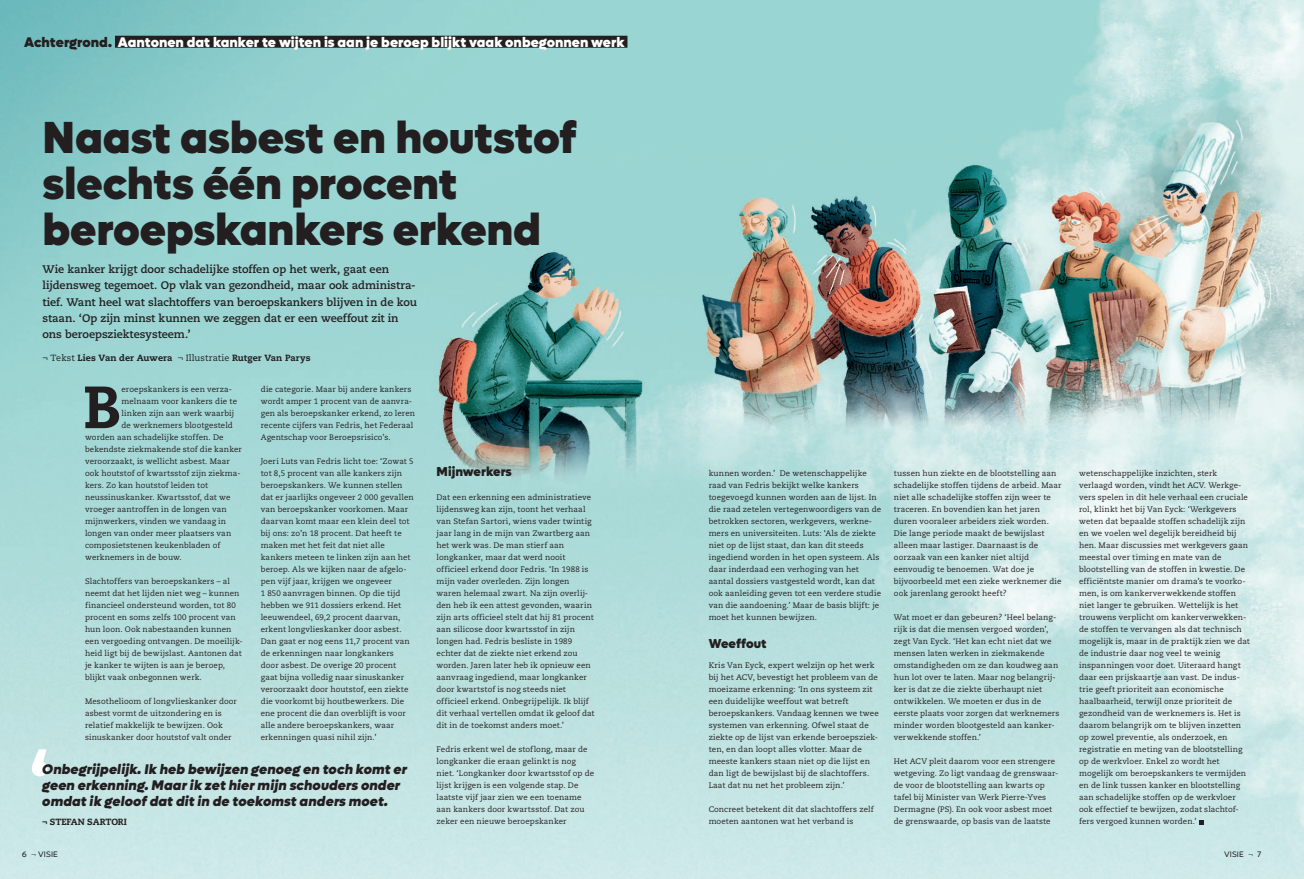
<style>
.page{position:relative;width:1304px;height:879px;background:#fff}
.page>*{position:absolute;margin:0;border:0;box-sizing:border-box;transform-origin:0 0}
.t1{font:800 59.4px "Caecilia LT Pro 85";color:#231f20}
.t2{font:900 45.1px/46px "Lufga";letter-spacing:-.005em;color:#231f20}
.t3{font:italic 900 14px/16px "Lufga";letter-spacing:.005em;color:#231f20}
.t4{font:900 14px "Lufga";color:#fff}
.t5{font:900 13px "Lufga";color:#231f20}
.t6{font:700 11px/16px "Caecilia LT Pro 75";letter-spacing:-.005em;color:#231f20}
.t7{font:800 9px "Caecilia LT Pro 85";color:#231f20}
.t8{font:8px/12px "Caecilia LT Pro 55 Roman";letter-spacing:.01em;color:#231f20}
.t9{font:8px "Lufga";letter-spacing:.02em;color:#231f20}
.s1{color:#231f20}
.s2{font-family:"Caecilia LT Pro 55 Roman";font-weight:400}
.s3{font-family:"Caecilia LT Pro 45";font-weight:300}
</style>
<div class="page">
<img style="left:0;top:0;width:1304px;height:879px">
<div style="left:115px;top:36px;width:512px;height:12px;background:#231f20"></div>
<svg style="left:1199px;top:819px;width:4px;height:5px"></svg>
<svg style="left:32px;top:749px;width:15px;height:27px"></svg>
<h3 class="t4" style="left:24px;top:33px;width:602px"><span class="s1">Achtergrond.</span> Aantonen dat kanker te wijten is aan je beroep blijkt vaak onbegonnen werk</h3>
<h2 class="t2" style="left:43px;top:114px;width:536px">Naast asbest en houtstof slechts één procent beroepskankers erkend</h2>
<p class="t6" style="left:43px;top:261px;width:376px">Wie kanker krijgt door schadelijke stoffen op het werk, gaat een lijdensweg tegemoet. Op vlak van gezondheid, maar ook administra&shy;tief. Want heel wat slachtoffers van beroepskankers blijven in de kou staan. ‘Op zijn minst kunnen we zeggen dat er een weeffout zit in ons beroepsziektesysteem.’</p>
<p class="t7" style="left:43px;top:351px;width:270px"><span class="s2">¬ Tekst</span> Lies Van der Auwera <span class="s2">¬ Illustratie</span> Rutger Van Parys</p>
<p class="t8" style="left:261px;top:383px;width:156px">die categorie. Maar bij andere kankers wordt amper 1 procent van de aanvra&shy;gen als beroepskanker erkend, zo leren recente cijfers van Fedris, het Federaal Agentschap voor Beroepsrisico’s.</p>
<p class="t8" style="left:261px;top:455px;width:155px">Joeri Luts van Fedris licht toe: ‘Zowat 5 tot 8,5 procent van alle kankers zijn beroepskankers. We kunnen stellen dat er jaarlijks ongeveer 2 000 gevallen van beroepskanker voorkomen. Maar daarvan komt maar een klein deel tot bij ons: zo’n 18 procent. Dat heeft te maken met het feit dat niet alle kankers meteen te linken zijn aan het beroep. Als we kijken naar de afgelo&shy;pen vijf jaar, krijgen we ongeveer<br>1 850 aanvragen binnen. Op die tijd hebben we 911 dossiers erkend. Het leeuwendeel, 69,2 procent daarvan, erkent longvlieskanker door asbest.<br>Dan gaat er nog eens 11,7 procent van de erkenningen naar longkankers door asbest. De overige 20 procent gaat bijna volledig naar sinuskanker veroorzaakt door houtstof, een ziekte die voorkomt bij houtbewerkers. Die ene procent die dan overblijft is voor alle andere beroepskankers, waar erkenningen quasi nihil zijn.’</p>
<h3 class="t5" style="left:437px;top:464px;width:77px">Mijnwerkers</h3>
<h1 class="t1" style="left:83px;top:366px;width:40px">B</h1>
<p class="t8" style="left:122px;top:383px;width:112px">eroepskankers is een verza-</p>
<p class="t8" style="left:122px;top:395px;width:117px">melnaam voor kankers die te</p>
<p class="t8" style="left:122px;top:407px;width:114px">linken zijn aan werk waarbij</p>
<p class="t8" style="left:122px;top:419px;width:113px">de werknemers blootgesteld</p>
<p class="t8" style="left:85px;top:431px;width:140px">worden aan schadelijke stoffen. De</p>
<p class="t8" style="left:85px;top:443px;width:158px">bekendste ziekmakende stof die kanker</p>
<p class="t8" style="left:85px;top:455px;width:146px">veroorzaakt, is wellicht asbest. Maar</p>
<p class="t8" style="left:85px;top:467px;width:157px">ook houtstof of kwartsstof zijn ziekma-</p>
<p class="t8" style="left:85px;top:479px;width:125px">kers. Zo kan houtstof leiden tot</p>
<p class="t8" style="left:85px;top:491px;width:147px">neussinuskanker. Kwartsstof, dat we</p>
<p class="t8" style="left:85px;top:503px;width:143px">vroeger aantroffen in de longen van</p>
<p class="t8" style="left:85px;top:515px;width:143px">mijnwerkers, vinden we vandaag in</p>
<p class="t8" style="left:85px;top:527px;width:148px">longen van onder meer plaatsers van</p>
<p class="t8" style="left:85px;top:539px;width:137px">composietstenen keukenbladen of</p>
<p class="t8" style="left:85px;top:551px;width:98px">werknemers in de bouw.</p>
<p class="t8" style="left:85px;top:575px;width:159px">Slachtoffers van beroepskankers – al neemt dat het lijden niet weg – kunnen financieel ondersteund worden, tot 80 procent en soms zelfs 100 procent van hun loon. Ook nabestaanden kunnen een vergoeding ontvangen. De moeilijk&shy;heid ligt bij de bewijslast. Aantonen dat je kanker te wijten is aan je beroep, blijkt vaak onbegonnen werk.</p>
<p class="t8" style="left:85px;top:695px;width:153px">Mesothelioom of longvlieskanker door asbest vormt de uitzondering en is relatief makkelijk te bewijzen. Ook sinuskanker door houtstof valt onder</p>
<p class="t8" style="left:709px;top:467px;width:174px">kunnen worden.’ De wetenschappelijke raad van Fedris bekijkt welke kankers toegevoegd kunnen worden aan de lijst. In die raad zetelen vertegenwoordigers van de betrokken sectoren, werkgevers, werkne&shy;mers en universiteiten. Luts: ‘Als de ziekte niet op de lijst staat, dan kan dit steeds ingediend worden in het open systeem. Als daar inderdaad een verhoging van het aantal dossiers vastgesteld wordt, kan dat ook aanleiding geven tot een verdere studie van die aandoening.’ Maar de basis blijft: je moet het kunnen bewijzen.</p>
<h3 class="t5" style="left:709px;top:636px;width:59px">Weeffout</h3>
<p class="t8" style="left:709px;top:659px;width:172px">Kris Van Eyck, expert welzijn op het werk bij het ACV, bevestigt het probleem van de moeizame erkenning: ‘In ons systeem zit een duidelijke weeffout wat betreft beroepskankers. Vandaag kennen we twee systemen van erkenning. Ofwel staat de ziekte op de lijst van erkende beroepsziek&shy;ten, en dan loopt alles vlotter. Maar de meeste kankers staan niet op die lijst en dan ligt de bewijslast bij de slachtoffers.<br>Laat dat nu net het probleem zijn.’</p>
<p class="t8" style="left:709px;top:803px;width:167px">Concreet betekent dit dat slachtoffers zelf moeten aantonen wat het verband is</p>
<p class="t8" style="left:894px;top:467px;width:169px">tussen hun ziekte en de blootstelling aan schadelijke stoffen tijdens de arbeid. Maar niet alle schadelijke stoffen zijn weer te traceren. En bovendien kan het jaren duren vooraleer arbeiders ziek worden.<br>Die lange periode maakt de bewijslast alleen maar lastiger. Daarnaast is de oorzaak van een kanker niet altijd eenvoudig te benoemen. Wat doe je bijvoorbeeld met een zieke werknemer die ook jarenlang gerookt heeft?</p>
<p class="t8" style="left:894px;top:611px;width:167px">Wat moet er dan gebeuren? ‘Heel belang&shy;rijk is dat die mensen vergoed worden’, zegt Van Eyck. ‘Het kan echt niet dat we mensen laten werken in ziekmakende omstandigheden om ze dan koudweg aan hun lot over te laten. Maar nog belangrij&shy;ker is dat ze die ziekte überhaupt niet ontwikkelen. We moeten er dus in de eerste plaats voor zorgen dat werknemers minder worden blootgesteld aan kanker&shy;verwekkende stoffen.’</p>
<p class="t8" style="left:894px;top:755px;width:166px">Het ACV pleit daarom voor een strengere wetgeving. Zo ligt vandaag de grenswaar&shy;de voor de blootstelling aan kwarts op tafel bij Minister van Werk Pierre-Yves Dermagne (PS). En ook voor asbest moet de grenswaarde, op basis van de laatste</p>
<p class="t8" style="left:1079px;top:467px;width:172px">wetenschappelijke inzichten, sterk verlaagd worden, vindt het ACV. Werkge&shy;vers spelen in dit hele verhaal een cruciale rol, klinkt het bij Van Eyck: ‘Werkgevers weten dat bepaalde stoffen schadelijk zijn en we voelen wel degelijk bereidheid bij hen. Maar discussies met werkgevers gaan meestal over timing en mate van de blootstelling van de stoffen in kwestie. De efficiëntste manier om drama’s te voorko&shy;men, is om kankerverwekkende stoffen niet langer te gebruiken. Wettelijk is het trouwens verplicht om kankerverwekken&shy;de stoffen te vervangen als dat technisch mogelijk is, maar in de praktijk zien we dat de industrie daar nog veel te weinig inspanningen voor doet. Uiteraard hangt daar een prijskaartje aan vast. De indus&shy;trie geeft prioriteit aan economische haalbaarheid, terwijl onze prioriteit de gezondheid van de werknemers is. Het is daarom belangrijk om te blijven inzetten op zowel preventie, als onderzoek, en registratie en meting van de blootstelling op de werkvloer. Enkel zo wordt het mogelijk om beroepskankers te vermijden en de link tussen kanker en blootstelling aan schadelijke stoffen op de werkvloer ook effectief te bewijzen, zodat slachtof&shy;fers vergoed kunnen worden.’</p>
<p class="t8" style="left:437px;top:491px;width:160px">Dat een erkenning een administratieve lijdensweg kan zijn, toont het verhaal van Stefan Sartori, wiens vader twintig jaar lang in de mijn van Zwartberg aan het werk was. De man stierf aan longkanker, maar dat werd nooit officieel erkend door Fedris. ‘In 1988 is mijn vader overleden. Zijn longen waren helemaal zwart. Na zijn overlij&shy;den heb ik een attest gevonden, waarin zijn arts officieel stelt dat hij 81 procent aan silicose door kwartsstof in zijn longen had. Fedris besliste in 1989 echter dat de ziekte niet erkend zou worden. Jaren later heb ik opnieuw een aanvraag ingediend, maar longkanker door kwartstof is nog steeds niet officieel erkend. Onbegrijpelijk. Ik blijf dit verhaal vertellen omdat ik geloof dat dit in de toekomst anders moet.’</p>
<p class="t8" style="left:437px;top:743px;width:159px">Fedris erkent wel de stoflong, maar de longkanker die eraan gelinkt is nog niet. ‘Longkanker door kwartsstof op de lijst krijgen is een volgende stap. De laatste vijf jaar zien we een toename aan kankers door kwartsstof. Dat zou zeker een nieuwe beroepskanker</p>
<h3 class="t3" style="left:42px;top:761px;width:366px">Onbegrijpelijk. Ik heb bewijzen genoeg en toch komt er geen erkenning. Maar ik zet hier mijn schouders onder omdat ik geloof dat dit in de toekomst anders moet.</h3>
<p class="t7" style="left:42px;top:815px;width:86px">¬ STEFAN SARTORI</p>
<p class="t9" style="left:22px;top:849px;width:37px">6 <span class="s3">¬</span> VISIE</p>
<p class="t9" style="left:1224px;top:849px;width:39px">VISIE <span class="s3">¬</span> 7</p>
</div>
